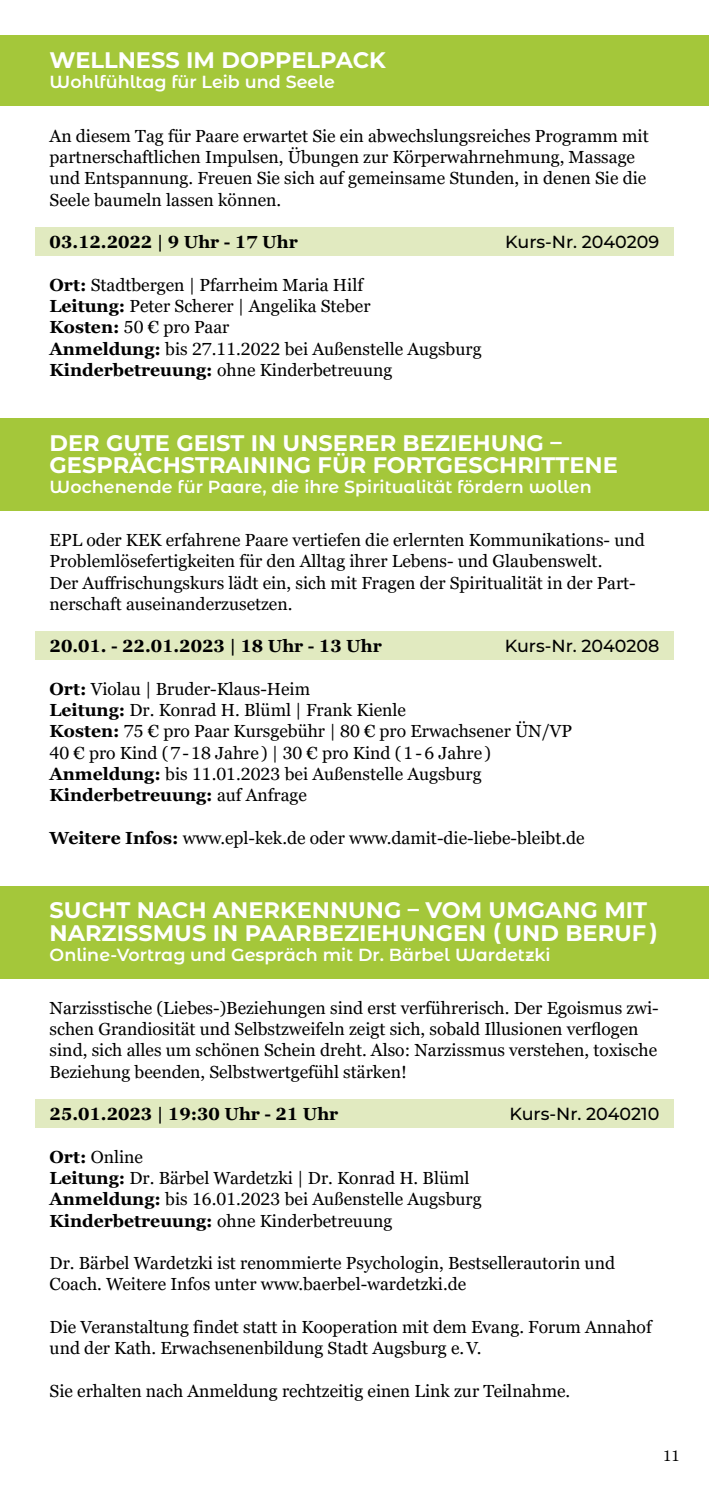
<style>
.page{position:relative;width:709px;height:1489px;background:#fff}
.page>*{position:absolute;margin:0;border:0;box-sizing:border-box;transform-origin:0 0}
.t1{font:700 22.5px "Montserrat";color:#fff}
.t2{font:17.5px/21.2px "Georgia Pro";color:#000}
.t3{font:600 17.5px "Montserrat Alternates";color:#fff}
.t4{font:700 17.5px "Georgia Pro";color:#000}
.t5{font:500 17.5px "Montserrat";letter-spacing:-.005em;color:#000}
.t6{font:15px "Georgia Pro";color:#000}
.s1{font-weight:700}
</style>
<div class="page">
<div style="left:0;top:35px;width:709px;height:71px;background:#a4c73a"></div>
<div style="left:35px;top:227px;width:638px;height:28px;background:#e1eac0"></div>
<div style="left:35px;top:631px;width:638px;height:28px;background:#e1eac0"></div>
<div style="left:0;top:418px;width:709px;height:92px;background:#a4c73a"></div>
<div style="left:0;top:886px;width:709px;height:92px;background:#a4c73a"></div>
<div style="left:35px;top:1098px;width:638px;height:29px;background:#e1eac0"></div>
<p class="t1" style="left:50px;top:44px;width:102px">WELLNESS</p>
<p class="t1" style="left:186px;top:44px;width:53px">IM DOPPE</p>
<p class="t1" style="left:306px;top:44px;width:81px">LPACK</p>
<p class="t3" style="left:50px;top:70px;width:287px">Wohlfühltag für Leib und Seele</p>
<p class="t2" style="left:50px;top:126px;width:600px">An diesem Tag für Paare erwartet Sie ein abwechslungsreiches Programm mit partnerschaftlichen Impulsen, Übungen zur Körperwahrnehmung, Massage und Entspannung. Freuen Sie sich auf gemeinsame Stunden, in denen Sie die Seele baumeln lassen können.</p>
<p class="t4" style="left:50px;top:232px;width:250px">03.12.2022 | 9 Uhr - 17 Uhr</p>
<p class="t2" style="left:50px;top:275px;width:433px"><span class="s1">Ort:</span> Stadtbergen | Pfarrheim Maria Hilf<br><span class="s1">Leitung:</span> Peter Scherer | Angelika Steber<br><span class="s1">Kosten:</span> 50 € pro Paar<br><span class="s1">Anmeldung:</span> bis 27.11.2022 bei Außenstelle Augsburg <span class="s1">Kinderbetreuung:</span> ohne Kinderbetreuung</p>
<p class="t5" style="left:505px;top:230px;width:156px">Kurs-N r. 2040209</p>
<p class="t1" style="left:50px;top:426px;width:17px">DER</p>
<p class="t1" style="left:106px;top:426px;width:229px">GUTE GEIST IN UNSERER</p>
<p class="t1" style="left:402px;top:426px;width:160px">BEZIEHUNG –</p>
<p class="t1" style="left:50px;top:449px;width:34px">GESPR</p>
<p class="t1" style="left:129px;top:449px;width:261px">ÄCHSTRAINING FÜR FOR</p>
<p class="t1" style="left:422px;top:449px;width:30px">TGES</p>
<p class="t1" style="left:483px;top:449px;width:134px">CHRITTENE</p>
<p class="t3" style="left:50px;top:474px;width:543px">Wochenende für Paare, die ihre Spiritualität fördern wollen</p>
<p class="t2" style="left:50px;top:530px;width:596px">EPL oder KEK erfahrene Paare vertiefen die erlernten Kommunikations- und Problemlösefertigkeiten für den Alltag ihrer Lebens- und Glaubenswelt.<br>Der Auffrischungskurs lädt ein, sich mit Fragen der Spiritualität in der Part&shy;nerschaft auseinanderzusetzen.</p>
<p class="t4" style="left:50px;top:636px;width:334px">20.01. - 22.01.2023 | 18 Uhr - 13 Uhr</p>
<p class="t2" style="left:50px;top:678px;width:524px"><span class="s1">Ort:</span> Violau | Bruder-Klaus-Heim<br><span class="s1">Leitung:</span> Dr. Konrad H. Blüml | Frank Kienle<br><span class="s1">Kosten:</span> 75 € pro Paar Kursgebühr | 80 € pro Erwachsener ÜN/VP 40 € pro Kind (7-18 Jahre ) | 30 € pro Kind (1-6 Jahre )<br><span class="s1">Anmeldung:</span> bis 11.01.2023 bei Außenstelle Augsburg <span class="s1">Kinderbetreuung:</span> auf Anfrage</p>
<p class="t2" style="left:50px;top:827px;width:536px"><span class="s1">Weitere Infos:</span> www.epl-kek.de oder www.damit-die-liebe-bleibt.de</p>
<p class="t5" style="left:505px;top:634px;width:156px">Kurs-N r. 2040208</p>
<p class="t1" style="left:50px;top:894px;width:396px">SUCHT NACH ANERKENNUNG – VOM</p>
<p class="t1" style="left:488px;top:894px;width:20px">UMGA</p>
<p class="t1" style="left:562px;top:894px;width:86px">NG MIT</p>
<p class="t1" style="left:50px;top:916px;width:18px">NAR</p>
<p class="t1" style="left:102px;top:916px;width:40px">ZISSM</p>
<p class="t1" style="left:174px;top:916px;width:104px">US IN PAAR</p>
<p class="t1" style="left:312px;top:916px;width:270px">BEZIEHUNGEN ( UND BER</p>
<p class="t1" style="left:614px;top:916px;width:45px">UF )</p>
<p class="t3" style="left:50px;top:942px;width:502px">Online-Vortrag und Gespräch mit Dr. Bärbel Wardetzki</p>
<p class="t2" style="left:50px;top:997px;width:610px">Narzisstische (Liebes-)Beziehungen sind erst verführerisch. Der Egoismus zwi&shy;schen Grandiosität und Selbstzweifeln zeigt sich, sobald Illusionen verflogen sind, sich alles um schönen Schein dreht. Also: Narzissmus verstehen, toxische Beziehung beenden, Selbstwertgefühl stärken!</p>
<p class="t4" style="left:50px;top:1104px;width:290px">25.01.2023 | 19:30 Uhr - 21 Uhr</p>
<p class="t2" style="left:50px;top:1146px;width:433px"><span class="s1">Ort:</span> Online<br><span class="s1">Leitung:</span> Dr. Bärbel Wardetzki | Dr. Konrad H. Blüml <span class="s1">Anmeldung:</span> bis 16.01.2023 bei Außenstelle Augsburg <span class="s1">Kinderbetreuung:</span> ohne Kinderbetreuung</p>
<p class="t2" style="left:50px;top:1253px;width:567px">Dr. Bärbel Wardetzki ist renommierte Psychologin, Bestsellerautorin und<br>Coach. Weitere Infos unter www.baerbel-wardetzki.de</p>
<p class="t2" style="left:50px;top:1316px;width:603px">Die Veranstaltung findet statt in Kooperation mit dem Evang. Forum Annahof und der Kath. Erwachsenenbildung Stadt Augsburg e.V.</p>
<p class="t2" style="left:50px;top:1380px;width:522px">Sie erhalten nach Anmeldung rechtzeitig einen Link zur Teilnahme.</p>
<p class="t5" style="left:509px;top:1101px;width:151px">Kurs-N r. 2040210</p>
<p class="t6" style="left:663px;top:1446px;width:18px">11</p>
</div>
